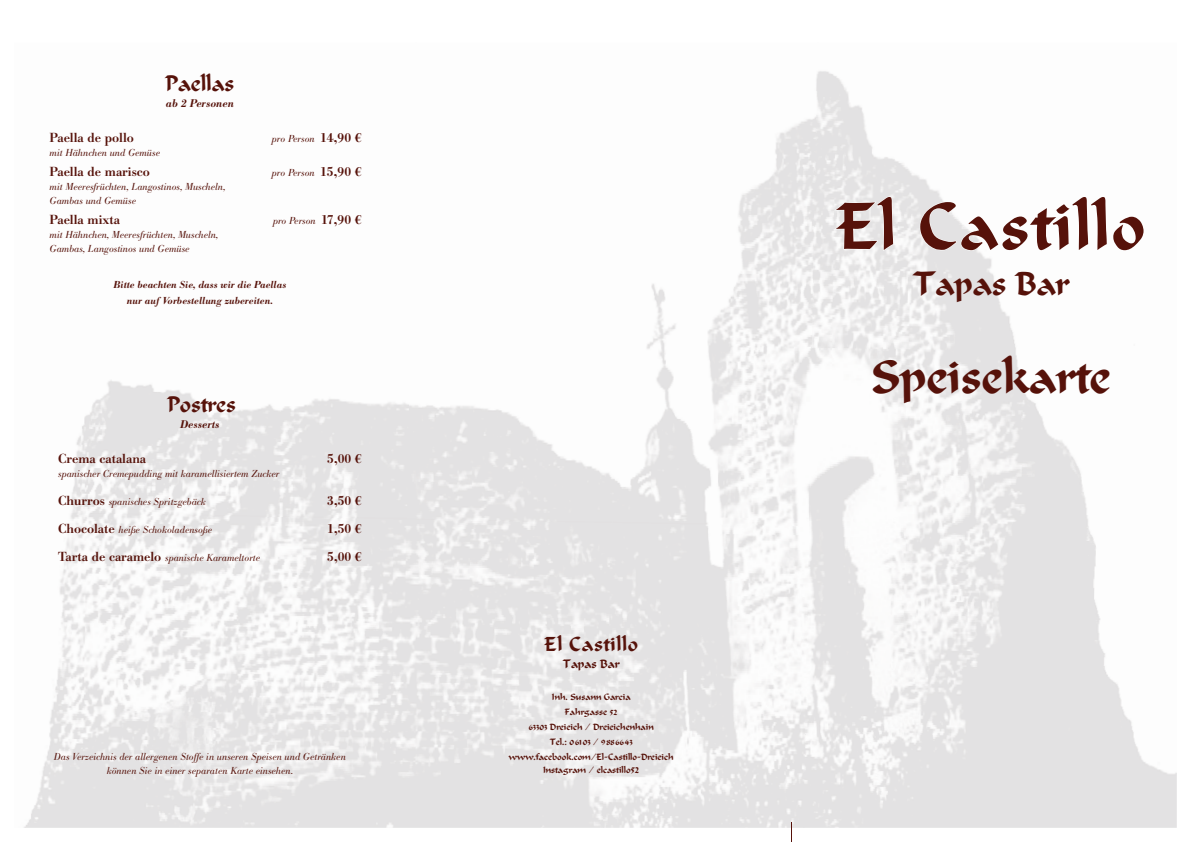
<style>
.page{position:relative;width:1191px;height:842px;background:#fff}
.page>*{position:absolute;margin:0;border:0;box-sizing:border-box;transform-origin:0 0}
.t1{font:66px "Calligrapher";letter-spacing:.03em;color:#56120a}
.t2{font:47px "Calligrapher";color:#56120a}
.t3{font:33px "Calligrapher";color:#56120a}
.t4{font:22px "Calligrapher";color:#56120a}
.t5{font:20px "Calligrapher";letter-spacing:.03em;color:#56120a}
.t6{font:500 13px "Bodoni BE";color:#56120a}
.t7{font:12px "Calligrapher";color:#56120a}
.t8{font:italic 500 11px "Bodoni BE";color:#56120a}
.t9{font:italic 300 10px/14px "Bodoni BE";color:#56120a}
.t10{font:italic 500 10px/16px "Bodoni BE";color:#56120a;text-align:center}
.t11{font:9px/15px "Calligrapher";color:#56120a;text-align:center}
.s1{font-weight:500;font-style:normal;font-size:13px}
.s2{font-family:"Times New Roman";font-weight:700;font-style:normal;font-size:13px}
.s3{font-family:"Times New Roman";font-weight:700}
.s4{font-size:10px}
</style>
<div class="page">
<img style="left:71px;top:380px;width:336px;height:132px">
<img style="left:407px;top:119px;width:401px;height:404px">
<img style="left:808px;top:71px;width:288px;height:490px">
<img style="left:24px;top:512px;width:585px;height:316px">
<img style="left:603px;top:523px;width:206px;height:305px">
<img style="left:803px;top:561px;width:373px;height:267px">
<svg style="left:835px;top:196px;width:58px;height:55px"></svg>
<svg style="left:919px;top:196px;width:177px;height:55px"></svg>
<svg style="left:791px;top:823px;width:1px;height:19px"></svg>
<h3 class="t4" style="left:165px;top:71px;width:70px">Paellas</h3>
<p class="t8" style="left:166px;top:97px;width:70px">ab 2 Personen</p>
<h3 class="t6" style="left:50px;top:130px;width:86px">Paella de pollo</h3>
<p class="t9" style="left:272px;top:131px;width:91px">pro Person <span class="s1">14,90</span> <span class="s2">€</span></p>
<p class="t9" style="left:50px;top:145px;width:112px">mit Hähnchen und Gemüse</p>
<h3 class="t6" style="left:50px;top:164px;width:102px">Paella de marisco</h3>
<p class="t9" style="left:272px;top:165px;width:91px">pro Person <span class="s1">15,90</span> <span class="s2">€</span></p>
<p class="t9" style="left:50px;top:179px;width:177px">mit Meeresfrüchten, Langostinos, Muscheln,<br>Gambas und Gemüse</p>
<h3 class="t6" style="left:50px;top:212px;width:72px">Paella mixta</h3>
<p class="t9" style="left:273px;top:213px;width:90px">pro Person <span class="s1">17,90</span> <span class="s2">€</span></p>
<p class="t9" style="left:50px;top:227px;width:170px">mit Hähnchen, Meeresfrüchten, Muscheln,<br>Gambas, Langostinos und Gemüse</p>
<p class="t10" style="left:113px;top:277px;width:174px">Bitte beachten Sie, dass wir die Paellas nur auf Vorbestellung zubereiten.</p>
<h3 class="t4" style="left:167px;top:392px;width:70px">Postres</h3>
<p class="t8" style="left:180px;top:418px;width:41px">Desserts</p>
<h3 class="t6" style="left:58px;top:451px;width:89px">Crema catalana</h3>
<h3 class="t6" style="left:327px;top:451px;width:36px">5,00 <span class="s3">€</span></h3>
<p class="t9" style="left:58px;top:466px;width:223px">spanischer Cremepudding mit karamellisiertem Zucker</p>
<p class="t9" style="left:58px;top:494px;width:149px"><span class="s1">Churros</span> spanisches Spritzgebäck</p>
<h3 class="t6" style="left:327px;top:493px;width:36px">3,50 <span class="s3">€</span></h3>
<p class="t9" style="left:58px;top:522px;width:155px"><span class="s1">Chocolate</span> heiße Schokoladensoße</p>
<h3 class="t6" style="left:327px;top:521px;width:36px">1,50 <span class="s3">€</span></h3>
<p class="t9" style="left:58px;top:550px;width:203px"><span class="s1">Tarta de caramelo</span> spanische Karameltorte</p>
<h3 class="t6" style="left:327px;top:549px;width:36px">5,00 <span class="s3">€</span></h3>
<p class="t9" style="left:54px;top:749px;width:293px;text-align:center">Das Verzeichnis der allergenen Stoffe in unseren Speisen und Getränken können Sie in einer separaten Karte einsehen.</p>
<h3 class="t5" style="left:544px;top:633px;width:95px">El Castillo</h3>
<p class="t7" style="left:563px;top:657px;width:58px">Tapas Bar</p>
<p class="t11" style="left:509px;top:689px;width:166px">Inh. Susann Garcia<br>Fahrgasse 52<br>63303 Dreieich / Dreieichenhain<br>Tel.: 06103 / 9886643 www.facebook.com/El-Castillo-Dreieich</p>
<p class="t11" style="left:543px;top:762px;width:98px">Instagram / elcastillo<span class="s4">52</span></p>
<h1 class="t1" style="left:837px;top:190px;width:309px">El Castillo</h1>
<h3 class="t3" style="left:913px;top:265px;width:157px">Tapas Bar</h3>
<h2 class="t2" style="left:871px;top:351px;width:240px">Speisekarte</h2>
</div>
